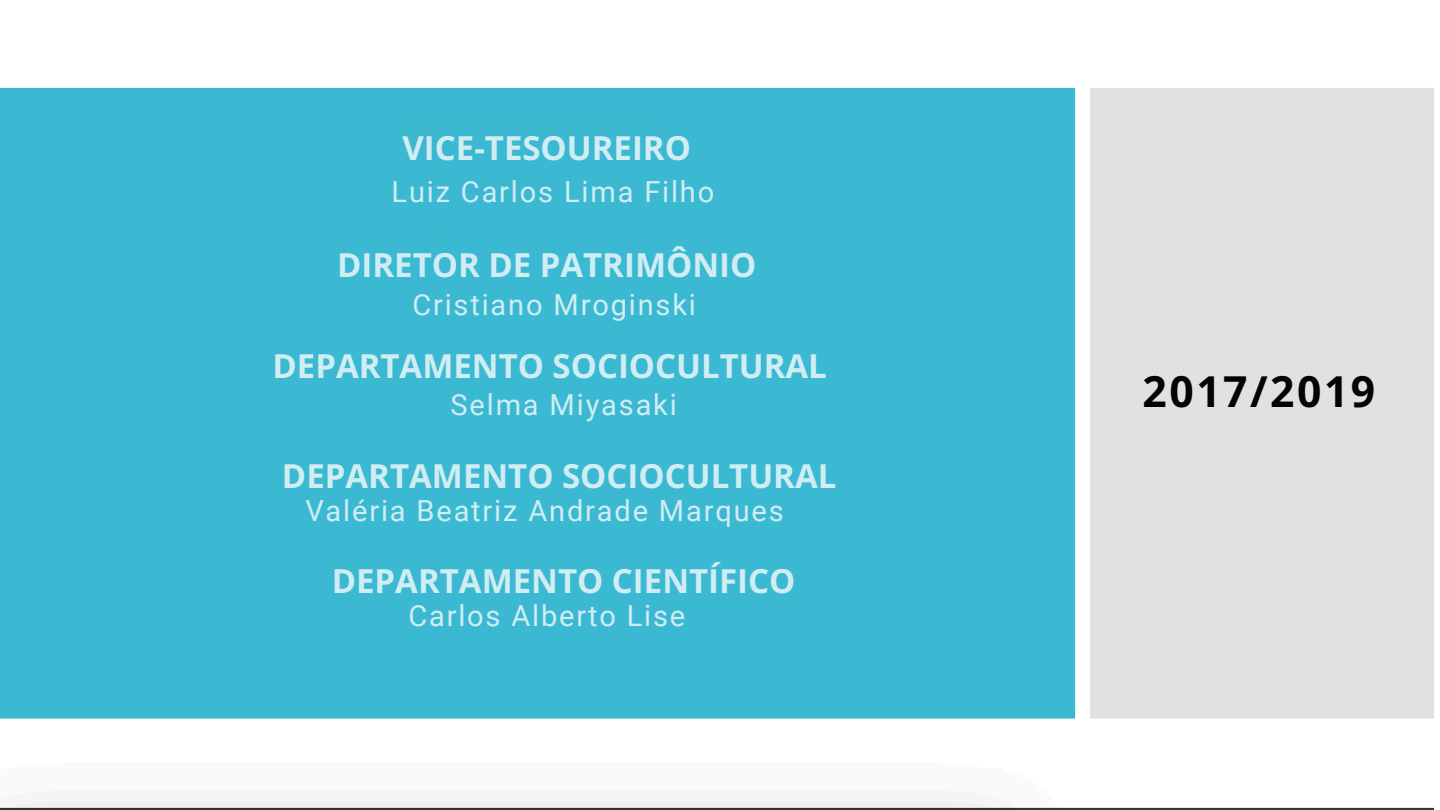
<style>
.page{position:relative;width:1440px;height:810px;background:#fff}
.page>*{position:absolute;margin:0;border:0;box-sizing:border-box;transform-origin:0 0}
.t1{font:700 42.7px "Open Sans";letter-spacing:.06em;color:#030303}
.t2{font:700 33px "Open Sans";color:#d0edf3}
.t3{font:29px "Roboto";letter-spacing:.065em;color:#d0edf3}
</style>
<div class="page">
<img style="left:0;top:87px;width:1433px;height:723px">
<h2 class="t2" style="left:402px;top:125px;width:290px">VICE-TESOUREIRO</h2>
<p class="t3" style="left:392px;top:175px;width:324px">Luiz Carlos Lima Filho</p>
<p class="t2" style="left:337px;top:242px;width:421px">DIRETOR DE PATRIMÔNIO</p>
<h2 class="t3" style="left:412px;top:288px;width:285px">Cristiano Mroginski</h2>
<p class="t2" style="left:272px;top:342px;width:556px">DEPARTAMENTO SOCIOCULTURAL</p>
<h2 class="t3" style="left:451px;top:388px;width:228px">Selma Miyasaki</h2>
<p class="t2" style="left:282px;top:453px;width:556px">DEPARTAMENTO SOCIOCULTURAL</p>
<h2 class="t3" style="left:305px;top:494px;width:480px">Valéria Beatriz Andrade Marques</h2>
<h1 class="t2" style="left:332px;top:557px;width:465px">DEPARTAMENTO CIENTÍFICO</h1>
<p class="t3" style="left:408px;top:599px;width:278px">Carlos Alberto Lise</p>
<h2 class="t1" style="left:1143px;top:361px;width:234px">2017/2019</h2>
</div>
